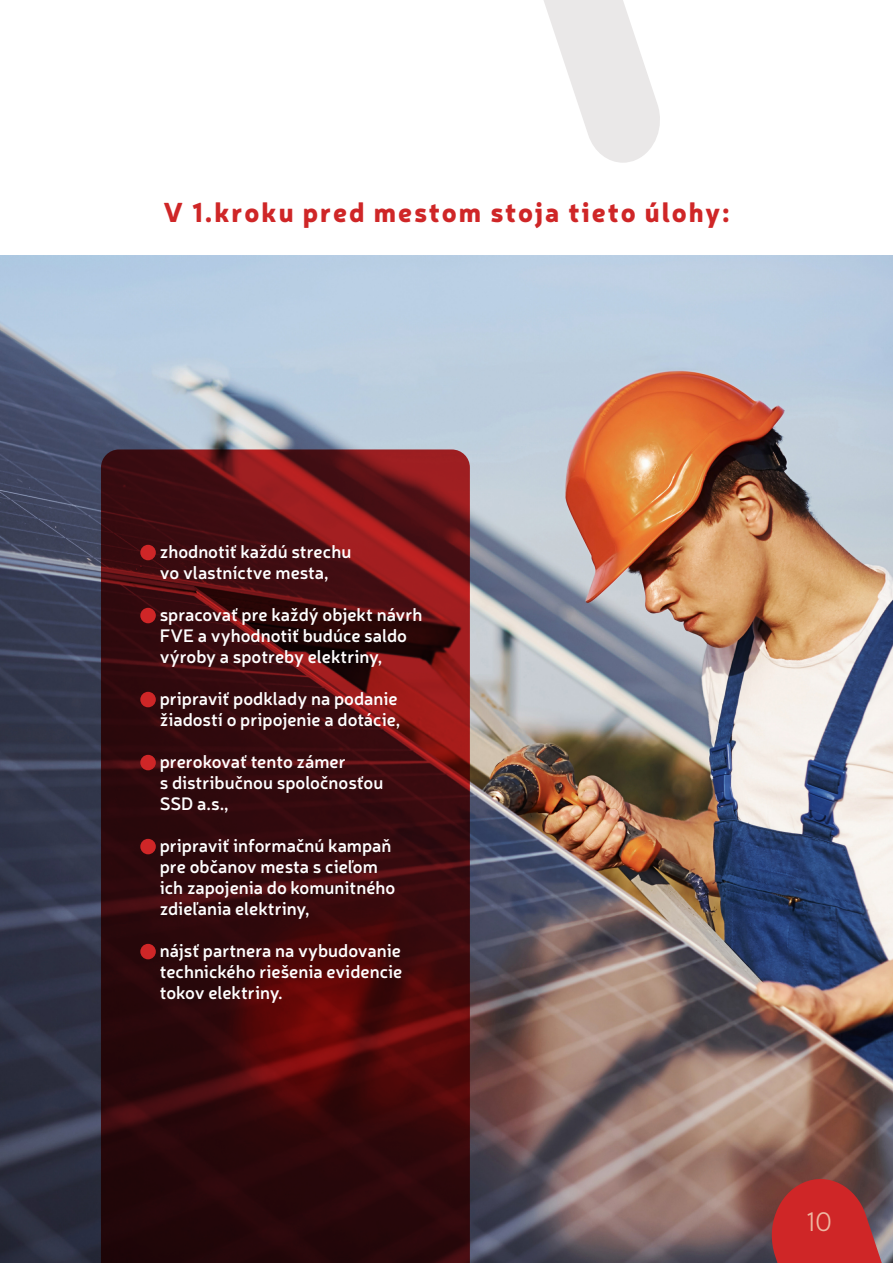
<style>
.page{position:relative;width:893px;height:1263px;background:#fff}
.page>*{position:absolute;margin:0;border:0;box-sizing:border-box;transform-origin:0 0}
.t1{font:900 27px "Neris";letter-spacing:.07em;color:#cf2627}
.t2{font:300 27px "Neris";color:#efb8a3}
.t3{font:600 18px/21px "Neris";color:#fff}
</style>
<div class="page">
<svg style="left:544px;top:0;width:116px;height:163px;fill:#eae8e8"></svg>
<img style="left:0;top:255px;width:893px;height:1008px">
<svg style="left:101px;top:449px;width:369px;height:814px;background:#420b0e"></svg>
<div style="left:140px;top:545px;width:16px;height:15px;background:#cf2627;border-radius:50%"></div>
<div style="left:140px;top:608px;width:16px;height:15px;background:#cf2627;border-radius:50%"></div>
<div style="left:140px;top:692px;width:16px;height:15px;background:#cf2627;border-radius:50%"></div>
<div style="left:140px;top:755px;width:16px;height:15px;background:#cf2627;border-radius:50%"></div>
<div style="left:140px;top:839px;width:16px;height:15px;background:#cf2627;border-radius:50%"></div>
<div style="left:140px;top:944px;width:16px;height:15px;background:#cf2627;border-radius:50%"></div>
<svg style="left:765px;top:1171px;width:128px;height:92px;background:#a73638"></svg>
<p class="t1" style="left:163px;top:193px;width:568px">V 1.kroku pred mestom stoja tieto úlohy:</p>
<p class="t3" style="left:160px;top:540px;width:193px">zhodnotiť každú strechu vo vlastníctve mesta,</p>
<p class="t3" style="left:160px;top:603px;width:264px">spracovať pre každý objekt návrh<br>FVE a vyhodnotiť budúce saldo výroby a spotreby elektriny,</p>
<p class="t3" style="left:160px;top:687px;width:242px">pripraviť podklady na podanie žiadostí o pripojenie a dotácie,</p>
<p class="t3" style="left:160px;top:750px;width:225px">prerokovať tento zámer<br>s distribučnou spoločnosťou<br>SSD a.s.,</p>
<p class="t3" style="left:160px;top:834px;width:237px">pripraviť informačnú kampaň pre občanov mesta s cieľom ich zapojenia do komunitného zdieľania elektriny,</p>
<p class="t3" style="left:160px;top:939px;width:244px;text-align:justify">nájsť partnera na vybudovanie technického riešenia evidencie tokov elektriny.</p>
<h1 class="t2" style="left:807px;top:1204px;width:27px">10</h1>
</div>
